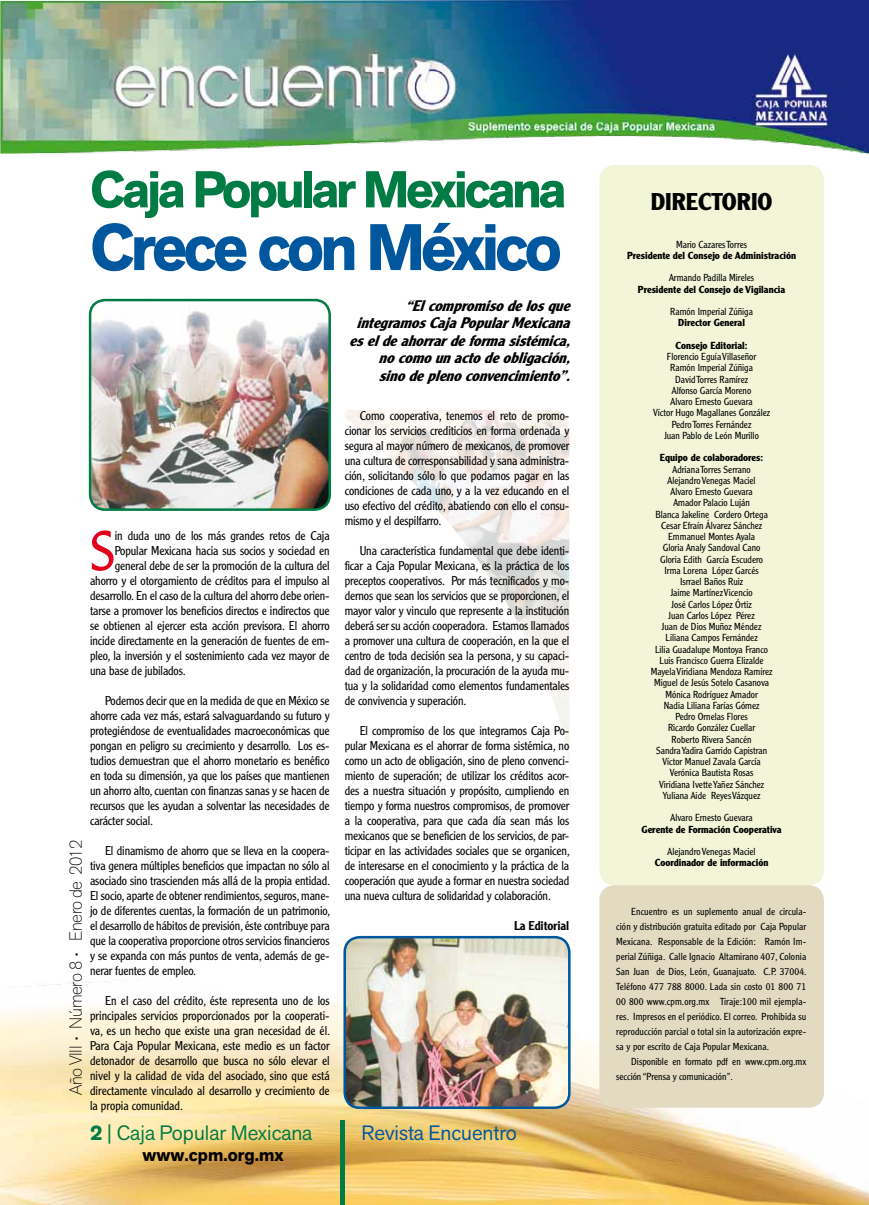
<style>
.page{position:relative;width:869px;height:1205px;background:#fff}
.page>*{position:absolute;margin:0;border:0;box-sizing:border-box;transform-origin:0 0}
.t1{font:700 65px "Akzid Grtsk Next";letter-spacing:-.06em;color:#00579d}
.t2{font:300 54.5px "Clearface Gothic LT Std";color:#e2001a}
.t3{font:700 51.25px "Akzid Grtsk Next";letter-spacing:-.06em;color:#007b44}
.t4{font:700 23.75px "Clearface Gothic LT Std";color:#000}
.t5{font:20.62px "Akzid Grtsk Next";color:#007b44}
.t6{font:20.62px "Akzid Grtsk Next";color:#00579d}
.t7{font:200 17.5px "Akzid Grtsk Next";letter-spacing:-.02em;color:#000}
.t8{font:700 17.5px "Akzid Grtsk Next";color:#000}
.t9{font:italic 700 15px/17.5px "Clearface Gothic LT Std";color:#000;text-align:right}
.t10{font:300 12.5px/15px "Clearface Gothic LT Std";letter-spacing:-.01em;color:#000;text-align:justify}
.t11{font:500 12.5px "Clearface Gothic LT Std";letter-spacing:-.01em;color:#000}
.t12{font:300 10px/11.2px "Clearface Gothic LT Std";color:#000;text-align:center}
.t13{font:700 10px "Clearface Gothic LT Std";color:#000}
.s1{font-weight:700}
</style>
<div class="page">
<img style="left:0;top:979px;width:868px;height:226px">
<hr style="left:340px;top:1120px;width:4px;height:85px;background:#007b44">
<img style="left:0;top:0;width:868px;height:153px">
<svg style="left:553px;top:430px;width:18px;height:370px"></svg>
<img style="left:345px;top:410px;width:224px;height:290px">
<div style="left:599px;top:885px;width:224px;height:223px;background:#e2dbc2;border-radius:15px"></div>
<div style="left:599px;top:165px;width:224px;height:720px;background:#f3f5d9;border-radius:15px"></div>
<img style="left:344px;top:937px;width:225px;height:171px">
<div style="left:343px;top:936px;width:227px;height:173px;border:2px solid #00579d;border-radius:15px"></div>
<img style="left:90px;top:301px;width:239px;height:208px">
<div style="left:89px;top:299px;width:242px;height:212px;border:2px solid #007b44;border-radius:15px"></div>
<h3 class="t3" style="left:90px;top:156px;width:477px">Caja Popular Mexicana</h3>
<h1 class="t1" style="left:90px;top:205px;width:473px">Crece con México</h1>
<h2 class="t2" style="left:90px;top:518px;width:27px">S</h2>
<p class="t10" style="left:115px;top:528px;width:216px">in duda uno de los más grandes retos de Caja</p>
<p class="t10" style="left:115px;top:543px;width:216px">Popular Mexicana hacia sus socios y sociedad en</p>
<p class="t10" style="left:115px;top:558px;width:216px">general debe de ser la promoción de la cultura del</p>
<p class="t10" style="left:90px;top:573px;width:241px">ahorro y el otorgamiento de créditos para el impulso al</p>
<p class="t10" style="left:90px;top:588px;width:241px">desarrollo. En el caso de la cultura del ahorro debe orien-</p>
<p class="t10" style="left:90px;top:603px;width:241px">tarse a promover los beneficios directos e indirectos que</p>
<p class="t10" style="left:90px;top:618px;width:241px">se obtienen al ejercer esta acción previsora. El ahorro</p>
<p class="t10" style="left:90px;top:633px;width:241px">incide directamente en la generación de fuentes de em-</p>
<p class="t10" style="left:90px;top:648px;width:241px">pleo, la inversión y el sostenimiento cada vez mayor de</p>
<p class="t10" style="left:90px;top:663px;width:97px">una base de jubilados.</p>
<p class="t10" style="left:90px;top:693px;width:241px;text-indent:15px">Podemos decir que en la medida de que en México se ahorre cada vez más, estará salvaguardando su futuro y protegiéndose de eventualidades macroeconómicas que pongan en peligro su crecimiento y desarrollo. Los es&shy;tudios demuestran que el ahorro monetario es benéfico en toda su dimensión, ya que los países que mantienen un ahorro alto, cuentan con finanzas sanas y se hacen de recursos que les ayudan a solventar las necesidades de carácter social.</p>
<p class="t10" style="left:90px;top:843px;width:241px;text-indent:15px">El dinamismo de ahorro que se lleva en la coopera&shy;tiva genera múltiples beneficios que impactan no sólo al asociado sino trascienden más allá de la propia entidad.<br>El socio, aparte de obtener rendimientos, seguros, mane&shy;jo de diferentes cuentas, la formación de un patrimonio, el desarrollo de hábitos de previsión, éste contribuye para que la cooperativa proporcione otros servicios financieros y se expanda con más puntos de venta, además de ge&shy;nerar fuentes de empleo.</p>
<p class="t10" style="left:90px;top:993px;width:241px;text-indent:15px">En el caso del crédito, éste representa uno de los principales servicios proporcionados por la cooperati&shy;va, es un hecho que existe una gran necesidad de él.<br>Para Caja Popular Mexicana, este medio es un factor detonador de desarrollo que busca no sólo elevar el nivel y la calidad de vida del asociado, sino que está directamente vinculado al desarrollo y crecimiento de la propia comunidad.</p>
<h3 class="t7" style="left:64px;top:1095px;width:257px;rotate:-90deg">Año VIII • Número 8 • Enero de 2012</h3>
<h3 class="t5" style="left:90px;top:1119px;width:223px"><span class="s1">2</span> | Caja Popular Mexicana</h3>
<h3 class="t8" style="left:142px;top:1144px;width:143px">www.cpm.org.mx</h3>
<p class="t9" style="left:349px;top:297px;width:228px">“Elcompromisodelosque integramosCajaPopularMexicana eseldeahorrardeformasistémica, nocomounactodeobligación, sinodeplenoconvencimiento”.</p>
<p class="t10" style="left:344px;top:408px;width:226px;text-indent:15px">Como cooperativa, tenemos el reto de promo&shy;cionar los servicios crediticios en forma ordenada y segura al mayor número de mexicanos, de promover una cultura de corresponsabilidad y sana administra&shy;ción, solicitando sólo lo que podamos pagar en las condiciones de cada uno, y a la vez educando en el uso efectivo del crédito, abatiendo con ello el consu&shy;mismo y el despilfarro.</p>
<p class="t10" style="left:344px;top:543px;width:226px;text-indent:15px">Una característica fundamental que debe identi&shy;ficar a Caja Popular Mexicana, es la práctica de los preceptos cooperativos. Por más tecnificados y mo&shy;dernos que sean los servicios que se proporcionen, el mayor valor y vinculo que represente a la institución deberá ser su acción cooperadora. Estamos llamados a promover una cultura de cooperación, en la que el centro de toda decisión sea la persona, y su capaci&shy;dad de organización, la procuración de la ayuda mu&shy;tua y la solidaridad como elementos fundamentales de convivencia y superación.</p>
<p class="t10" style="left:344px;top:723px;width:226px;text-indent:15px">El compromiso de los que integramos Caja Po&shy;pular Mexicana es el ahorrar de forma sistémica, no como un acto de obligación, sino de pleno convenci&shy;miento de superación; de utilizar los créditos acor&shy;des a nuestra situación y propósito, cumpliendo en tiempo y forma nuestros compromisos, de promover a la cooperativa, para que cada día sean más los mexicanos que se beneficien de los servicios, de par&shy;ticipar en las actividades sociales que se organicen, de interesarse en el conocimiento y la práctica de la cooperación que ayude a formar en nuestra sociedad una nueva cultura de solidaridad y colaboración.</p>
<p class="t11" style="left:514px;top:918px;width:57px">La Editorial</p>
<h3 class="t6" style="left:361px;top:1119px;width:157px">Revista Encuentro</h3>
<h3 class="t4" style="left:650px;top:188px;width:123px">Directorio</h3>
<p class="t12" style="left:675px;top:238px;width:73px">Mario Cazares Torres</p>
<p class="t13" style="left:626px;top:249px;width:171px">Presidente del Consejo de Administración</p>
<p class="t12" style="left:668px;top:272px;width:86px">Armando Padilla Mireles</p>
<p class="t13" style="left:637px;top:283px;width:149px">Presidente del Consejo de Vigilancia</p>
<p class="t12" style="left:670px;top:306px;width:84px">Ramón Imperial Zúñiga</p>
<p class="t13" style="left:678px;top:317px;width:68px">Director General</p>
<p class="t13" style="left:675px;top:339px;width:74px">Consejo Editorial:</p>
<p class="t12" style="left:652px;top:351px;width:119px">Florencio Eguía Villaseñor<br>Ramón Imperial Zúñiga<br>David Torres Ramírez<br>Alfonso García Moreno<br>Alvaro Ernesto Guevara<br>Víctor Hugo Magallanes González<br>Pedro Torres Fernández<br>Juan Pablo de León Murillo</p>
<p class="t13" style="left:659px;top:452px;width:105px">Equipo de colaboradores:</p>
<p class="t12" style="left:650px;top:463px;width:123px">Adriana Torres Serrano<br>Alejandro Venegas Maciel<br>Alvaro Ernesto Guevara<br>Amador Palacio Luján<br>Blanca Jakeline Cordero Ortega<br>Cesar Efraín Álvarez Sánchez<br>Emmanuel Montes Ayala<br>Gloria Analy Sandoval Cano<br>Gloria Edith García Escudero<br>Irma Lorena López Garcés<br>Isrrael Baños Ruiz<br>Jaime Martínez Vicencio<br>José Carlos López Órtiz<br>Juan Carlos López Pérez<br>Juan de Dios Muñoz Méndez<br>Liliana Campos Fernández<br>Lilia Guadalupe Montoya Franco<br>Luis Francisco Guerra Elizalde<br>Mayela Viridiana Mendoza Ramírez<br>Miguel de Jesús Sotelo Casanova<br>Mónica Rodríguez Amador<br>Nadia Liliana Farías Gómez<br>Pedro Ornelas Flores<br>Ricardo González Cuellar<br>Roberto Rivera Sancén<br>Sandra Yadira Garrido Capistran<br>Víctor Manuel Zavala García<br>Verónica Bautista Rosas<br>Viridiana Ivette Yañez Sánchez<br>Yuliana Aide Reyes Vázquez</p>
<p class="t12" style="left:670px;top:812px;width:84px">Alvaro Ernesto Guevara</p>
<p class="t13" style="left:641px;top:823px;width:142px">Gerente de Formación Cooperativa</p>
<p class="t12" style="left:667px;top:846px;width:89px">Alejandro Venegas Maciel</p>
<p class="t13" style="left:654px;top:857px;width:115px">Coordinador de información</p>
<p class="t12" style="left:616px;top:904px;width:192px;line-height:15px;text-align:justify;text-indent:15px">Encuentro es un suplemento anual de circula&shy;ción y distribución gratuita editado por Caja Popular Mexicana. Responsable de la Edición: Ramón Im&shy;perial Zúñiga. Calle Ignacio Altamirano 407, Colonia San Juan de Dios, León, Guanajuato. C.P. 37004.<br>Teléfono 477 788 8000. Lada sin costo 01 800 71<br>00 800 www.cpm.org.mx Tiraje:100 mil ejempla&shy;res. Impresos en el periódico. El correo. Prohibida su reproducción parcial o total sin la autorización expre&shy;sa y por escrito de Caja Popular Mexicana.</p>
<p class="t12" style="left:616px;top:1054px;width:191px;line-height:15px;text-align:left;text-indent:15px">Disponible en formato pdf en www.cpm.org.mx sección “Prensa y comunicación”.</p>
</div>
